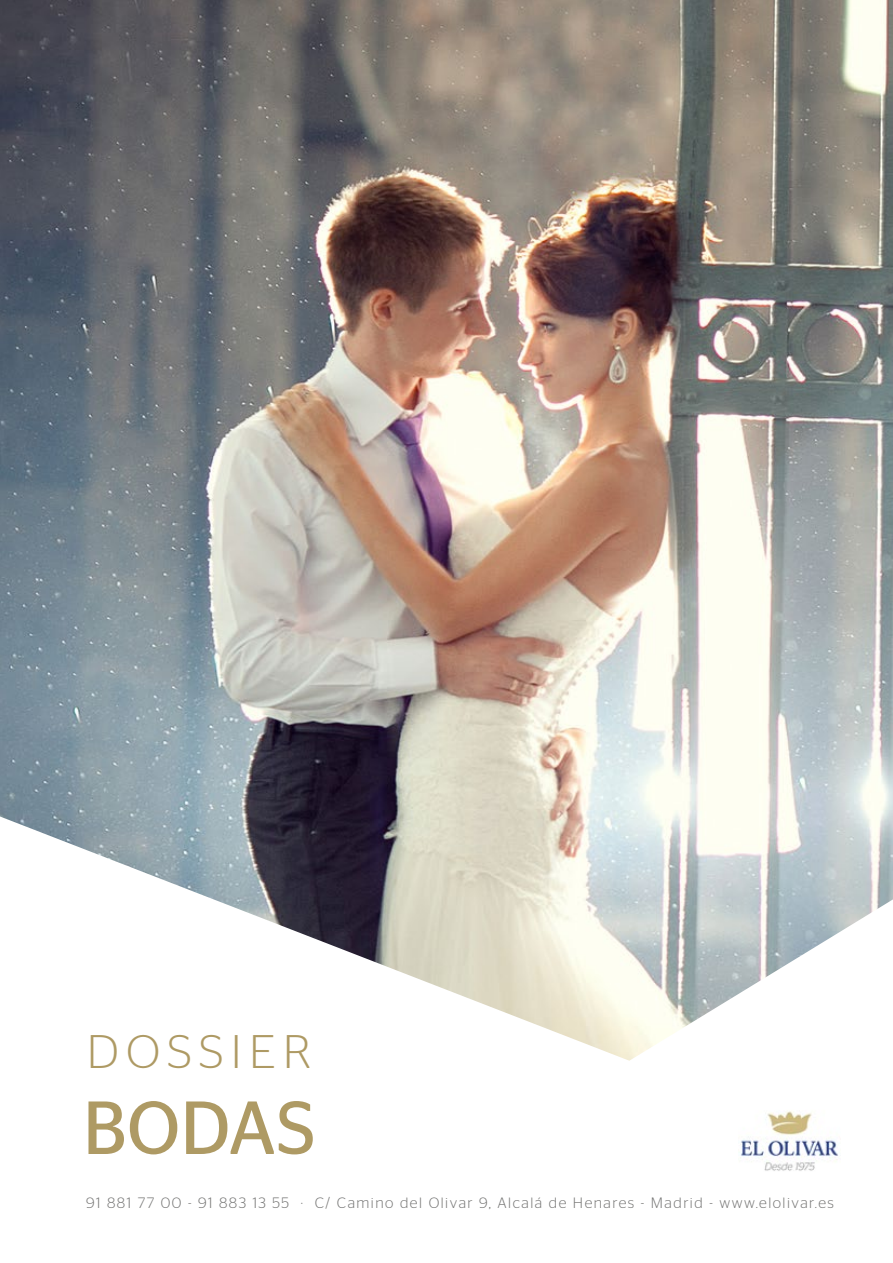
<style>
.page{position:relative;width:893px;height:1263px;background:#fff}
.page>*{position:absolute;margin:0;border:0;box-sizing:border-box;transform-origin:0 0}
.t1{font:75px "Stag Sans";color:#ae9a64}
.t2{font:300 47.1px "Stag Sans";letter-spacing:.15em;color:#ae9a64}
.t3{font:300 15px "Stag Sans";letter-spacing:.1em;color:#717170}
</style>
<div class="page">
<img style="left:0;top:0;width:893px;height:816px">
<svg style="left:0;top:816px;width:893px;height:245px"></svg>
<img style="left:740px;top:1111px;width:98px;height:60px">
<h2 class="t2" style="left:87px;top:1025px;width:226px">DOSSIER</h2>
<h1 class="t1" style="left:83px;top:1085px;width:234px">BODAS</h1>
<p class="t3" style="left:86px;top:1194px;width:749px">91 881 77 00 - 91 883 13 55 · C/ Camino del Olivar 9, Alcalá de Henares - Madrid - www.elolivar.es</p>
</div>
